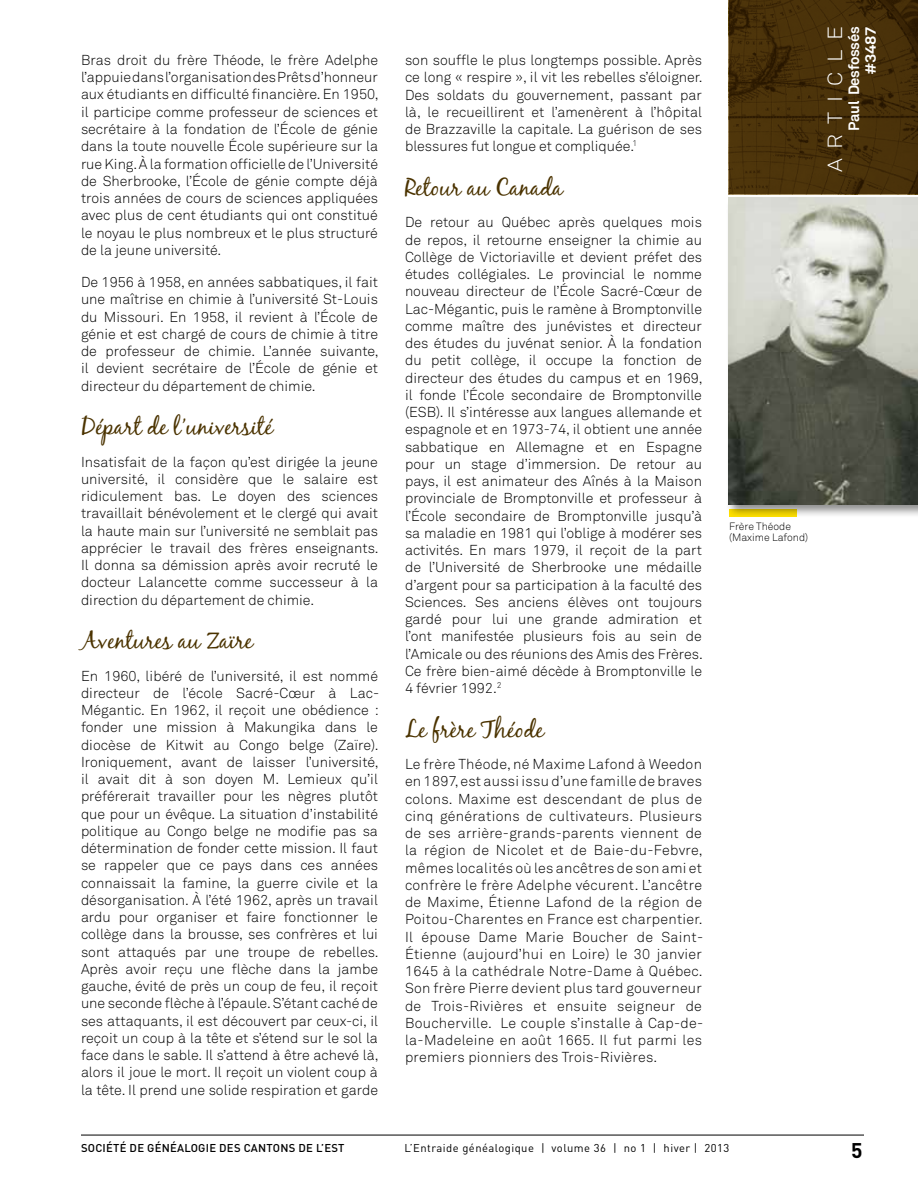
<style>
.page{position:relative;width:918px;height:1188px;background:#fff}
.page>*{position:absolute;margin:0;border:0;box-sizing:border-box;transform-origin:0 0}
.t1{font:24px "Black Jack";color:#4b3300}
.t2{font:700 21px "DIN";color:#000}
.t3{font:300 20.25px "Akkurat";letter-spacing:.44em;color:#fff;scale:1.11 1}
.t4{font:700 14.85px/16.8px "Akkurat";letter-spacing:-.02em;color:#fff;text-align:right}
.t5{font:300 14.25px/17.2px "Akkurat";color:#000;text-align:justify}
.t6{font:11.25px "DIN";letter-spacing:.04em;color:#000}
.t7{font:500 11.25px "DIN";letter-spacing:.02em;color:#000}
.t8{font:300 10.5px/11.2px "Akkurat";color:#000}
</style>
<div class="page">
<hr style="left:81px;top:1135px;width:783px;height:1px;background:#000">
<svg style="left:729px;top:0;width:189px;height:194px;background:#452e08"></svg>
<div style="left:726px;top:195px;width:192px;height:323px;background:#000;opacity:.45"></div>
<img style="left:729px;top:198px;width:189px;height:307px">
<p class="t5" style="left:81px;top:52px;width:299px">Bras droit du frère Théode, le frère Adelphe l’appuie dans l’organisation des Prêts d’honneur aux étudiants en difficulté financière. En 1950, il participe comme professeur de sciences et secrétaire à la fondation de l’École de génie dans la toute nouvelle École supérieure sur la rue King. À la formation officielle de l’Université de Sherbrooke, l’École de génie compte déjà trois années de cours de sciences appliquées avec plus de cent étudiants qui ont constitué le noyau le plus nombreux et le plus structuré de la jeune université.</p>
<p class="t5" style="left:81px;top:274px;width:299px">De 1956 à 1958, en années sabbatiques, il fait une maîtrise en chimie à l’université St-Louis du Missouri. En 1958, il revient à l’École de génie et est chargé de cours de chimie à titre de professeur de chimie. L’année suivante, il devient secrétaire de l’École de génie et directeur du département de chimie.</p>
<h1 class="t1" style="left:81px;top:412px;width:193px">Départ de l’université</h1>
<p class="t5" style="left:81px;top:453px;width:299px">Insatisfait de la façon qu’est dirigée la jeune université, il considère que le salaire est ridiculement bas. Le doyen des sciences travaillait bénévolement et le clergé qui avait la haute main sur l’université ne semblait pas apprécier le travail des frères enseignants.<br>Il donna sa démission après avoir recruté le docteur Lalancette comme successeur à la direction du département de chimie.</p>
<h1 class="t1" style="left:81px;top:626px;width:173px">Aventures au Zaïre</h1>
<p class="t5" style="left:81px;top:667px;width:300px">En 1960, libéré de l’université, il est nommé directeur de l’école Sacré-Cœur à Lac-Mégantic. En 1962, il reçoit une obédience : fonder une mission à Makungika dans le diocèse de Kitwit au Congo belge (Zaïre).<br>Ironiquement, avant de laisser l’université, il avait dit à son doyen M. Lemieux qu’il préférerait travailler pour les nègres plutôt que pour un évêque. La situation d’instabilité politique au Congo belge ne modifie pas sa détermination de fonder cette mission. Il faut se rappeler que ce pays dans ces années connaissait la famine, la guerre civile et la désorganisation. À l’été 1962, après un travail ardu pour organiser et faire fonctionner le collège dans la brousse, ses confrères et lui sont attaqués par une troupe de rebelles.<br>Après avoir reçu une flèche dans la jambe gauche, évité de près un coup de feu, il reçoit une seconde flèche à l’épaule. S’étant caché de ses attaquants, il est découvert par ceux-ci, il reçoit un coup à la tête et s’étend sur le sol la face dans le sable. Il s’attend à être achevé là, alors il joue le mort. Il reçoit un violent coup à la tête. Il prend une solide respiration et garde</p>
<p class="t5" style="left:405px;top:52px;width:299px">son souffle le plus longtemps possible. Après ce long « respire », il vit les rebelles s’éloigner.<br>Des soldats du gouvernement, passant par là, le recueillirent et l’amenèrent à l’hôpital de Brazzaville la capitale. La guérison de ses blessures fut longue et compliquée.<sup>1</sup></p>
<h1 class="t1" style="left:405px;top:173px;width:160px">Retour au Canada</h1>
<p class="t5" style="left:405px;top:214px;width:299px">De retour au Québec après quelques mois de repos, il retourne enseigner la chimie au Collège de Victoriaville et devient préfet des études collégiales. Le provincial le nomme nouveau directeur de l’École Sacré-Cœur de Lac-Mégantic, puis le ramène à Bromptonville comme maître des junévistes et directeur des études du juvénat senior. À la fondation du petit collège, il occupe la fonction de directeur des études du campus et en 1969, il fonde l’École secondaire de Bromptonville (ESB). Il s’intéresse aux langues allemande et espagnole et en 1973-74, il obtient une année sabbatique en Allemagne et en Espagne pour un stage d’immersion. De retour au pays, il est animateur des Aînés à la Maison provinciale de Bromptonville et professeur à l’École secondaire de Bromptonville jusqu’à sa maladie en 1981 qui l’oblige à modérer ses activités. En mars 1979, il reçoit de la part de l’Université de Sherbrooke une médaille d’argent pour sa participation à la faculté des Sciences. Ses anciens élèves ont toujours gardé pour lui une grande admiration et l’ont manifestée plusieurs fois au sein de l’Amicale ou des réunions des Amis des Frères.<br>Ce frère bien-aimé décède à Bromptonville le 4 février 1992.<sup>2</sup></p>
<h1 class="t1" style="left:405px;top:715px;width:140px">Le frère Théode</h1>
<p class="t5" style="left:405px;top:756px;width:300px">Le frère Théode, né Maxime Lafond à Weedon en 1897, est aussi issu d’une famille de braves colons. Maxime est descendant de plus de cinq générations de cultivateurs. Plusieurs de ses arrière-grands-parents viennent de la région de Nicolet et de Baie-du-Febvre, mêmes localités où les ancêtres de son ami et confrère le frère Adelphe vécurent. L’ancêtre de Maxime, Étienne Lafond de la région de Poitou-Charentes en France est charpentier.<br>Il épouse Dame Marie Boucher de Saint-Étienne (aujourd’hui en Loire) le 30 janvier 1645 à la cathédrale Notre-Dame à Québec.<br>Son frère Pierre devient plus tard gouverneur de Trois-Rivières et ensuite seigneur de Boucherville. Le couple s’installe à Cap-de&shy;la-Madeleine en août 1665. Il fut parmi les premiers pionniers des Trois-Rivières.</p>
<h3 class="t3" style="left:823px;top:172px;width:133px;rotate:-90deg">ARTICLE</h3>
<p class="t4" style="left:846px;top:131px;width:106px;rotate:-90deg">Paul Desfossés #3487</p>
<p class="t8" style="left:729px;top:521px;width:81px">Frère Théode (Maxime Lafond)</p>
<p class="t7" style="left:81px;top:1140px;width:265px">SOCIÉTÉ DE GÉNÉALOGIE DES CANTONS DE L’EST</p>
<p class="t6" style="left:405px;top:1141px;width:326px">L’Entraide généalogique | volume 36 | no 1 | hiver | 2013</p>
<h2 class="t2" style="left:851px;top:1136px;width:13px">5</h2>
</div>
